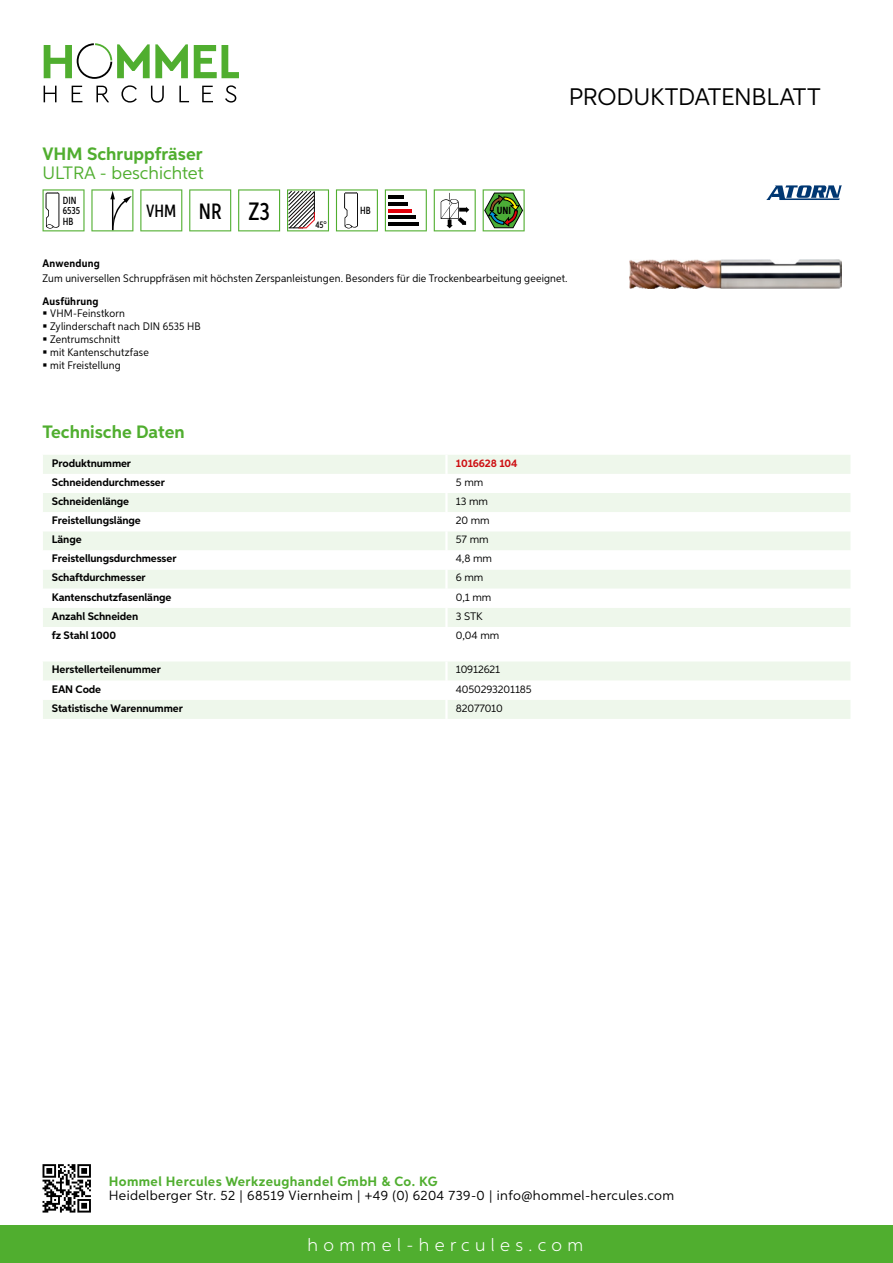
<style>
.page{position:relative;width:893px;height:1263px;background:#fff}
.page>*{position:absolute;margin:0;border:0;box-sizing:border-box;transform-origin:0 0}
.t1{font:24px "Aspira";letter-spacing:-.01em;color:#000}
.t2{font:700 18px "Aspira";color:#50ae2f}
.t3{font:300 18px "Aspira";letter-spacing:.3em;color:#fff}
.t4{font:18px "Aspira";color:#50ae2f}
.t5{font:500 17.85px "Aspira XX Nar";color:#000}
.t6{font:13.5px "Aspira";letter-spacing:.03em;color:#000}
.t7{font:700 13.5px "Aspira";letter-spacing:.03em;color:#50ae2f}
.t8{font:700 10.95px "Aspira";letter-spacing:-.01em;color:#000}
.t9{font:10.95px/12.8px "Aspira Nar";letter-spacing:.015em;color:#000}
.t10{font:10.95px "Aspira";letter-spacing:-.01em;color:#000}
.t11{font:700 10.95px "Aspira Nar";letter-spacing:.02em;color:#000}
.t12{font:700 10.95px "Aspira";letter-spacing:-.01em;color:#cd1013}
.t13{font:500 10.35px/10.4px "Aspira XX Nar";color:#000}
.t14{font:700 10.35px "Aspira XX Nar";color:#000}
.t15{font:500 9.6px "Aspira XX Nar";color:#000}
.s1{font-size:22.2px}
.s2{font-size:25.2px}
</style>
<div class="page">
<div style="left:0;top:1226px;width:893px;height:37px;background:#50ae2f"></div>
<svg style="left:43px;top:1164px;width:48px;height:48px"></svg>
<svg style="left:194px;top:45px;width:45px;height:33px"></svg>
<svg style="left:44px;top:43px;width:144px;height:36px"></svg>
<svg style="left:44px;top:86px;width:13px;height:16px"></svg>
<svg style="left:72px;top:86px;width:10px;height:16px"></svg>
<svg style="left:96px;top:86px;width:13px;height:16px"></svg>
<svg style="left:121px;top:85px;width:16px;height:18px"></svg>
<svg style="left:151px;top:86px;width:13px;height:17px"></svg>
<svg style="left:179px;top:86px;width:10px;height:16px"></svg>
<svg style="left:202px;top:86px;width:11px;height:16px"></svg>
<svg style="left:225px;top:85px;width:11px;height:18px"></svg>
<div style="left:43px;top:455px;width:807px;height:19px;background:#eef7eb"></div>
<svg style="left:43px;top:493px;width:807px;height:134px;fill:#eef7eb"></svg>
<hr style="left:445px;top:455px;width:3px;height:19px;background:#fff">
<hr style="left:445px;top:493px;width:3px;height:19px;background:#fff">
<hr style="left:445px;top:512px;width:3px;height:19px;background:#fff">
<hr style="left:445px;top:531px;width:3px;height:19px;background:#fff">
<hr style="left:445px;top:550px;width:3px;height:20px;background:#fff">
<hr style="left:445px;top:570px;width:3px;height:19px;background:#fff">
<hr style="left:445px;top:589px;width:3px;height:19px;background:#fff">
<hr style="left:445px;top:608px;width:3px;height:19px;background:#fff">
<svg style="left:43px;top:662px;width:807px;height:57px"></svg>
<hr style="left:445px;top:700px;width:3px;height:19px;background:#fff">
<svg style="left:43px;top:189px;width:42px;height:42px"></svg>
<svg style="left:91px;top:189px;width:42px;height:42px"></svg>
<svg style="left:140px;top:189px;width:42px;height:42px"></svg>
<svg style="left:189px;top:189px;width:42px;height:42px"></svg>
<svg style="left:238px;top:189px;width:42px;height:42px"></svg>
<svg style="left:287px;top:189px;width:42px;height:42px"></svg>
<svg style="left:336px;top:189px;width:42px;height:42px"></svg>
<svg style="left:385px;top:189px;width:42px;height:42px"></svg>
<hr style="left:388px;top:196px;width:16px;height:3px;background:#000">
<hr style="left:388px;top:202px;width:20px;height:4px;background:#000">
<hr style="left:388px;top:209px;width:23px;height:3px;background:#e3000b">
<hr style="left:388px;top:216px;width:27px;height:3px;background:#000">
<hr style="left:388px;top:222px;width:31px;height:4px;background:#000">
<svg style="left:434px;top:189px;width:42px;height:42px"></svg>
<svg style="left:483px;top:189px;width:42px;height:42px"></svg>
<img style="left:629px;top:259px;width:213px;height:29px">
<svg style="left:766px;top:185px;width:76px;height:15px"></svg>
<h2 class="t2" style="left:43px;top:142px;width:162px">VHM Schruppfräser</h2>
<h2 class="t4" style="left:43px;top:162px;width:12px">ULTRA</h2>
<h2 class="t4" style="left:100px;top:162px;width:105px">- beschichtet</h2>
<p class="t13" style="left:63px;top:195px;width:19px">DIN<br>6535<br>HB</p>
<h3 class="t5" style="left:146px;top:200px;width:125px">VHM <span class="s1">NR</span> <span class="s2">Z3</span></h3>
<p class="t15" style="left:315px;top:219px;width:13px">45°</p>
<p class="t13" style="left:360px;top:205px;width:12px">HB</p>
<p class="t14" style="left:497px;top:205px;width:16px">UNI</p>
<h1 class="t1" style="left:569px;top:82px;width:253px">Produktdatenblatt</h1>
<p class="t11" style="left:43px;top:257px;width:59px">Anwendung</p>
<p class="t9" style="left:43px;top:272px;width:527px">Zum universellen Schruppfräsen mit höchsten Zerspanleistungen. Besonders für die Trockenbearbeitung geeignet.</p>
<p class="t11" style="left:43px;top:294px;width:58px">Ausführung</p>
<p class="t9" style="left:50px;top:307px;width:152px">VHM-Feinstkorn<br>Zylinderschaft nach DIN 6535 HB<br>Zentrumschnitt<br>mit Kantenschutzfase<br>mit Freistellung</p>
<h2 class="t2" style="left:43px;top:421px;width:144px">Technische Daten</h2>
<p class="t8" style="left:52px;top:456px;width:81px">Produktnummer</p>
<p class="t12" style="left:456px;top:456px;width:63px">1016628 104</p>
<p class="t8" style="left:52px;top:475px;width:115px">Schneidendurchmesser</p>
<p class="t10" style="left:456px;top:475px;width:29px">5 mm</p>
<p class="t8" style="left:52px;top:494px;width:79px">Schneidenlänge</p>
<p class="t10" style="left:456px;top:494px;width:34px">13 mm</p>
<p class="t8" style="left:52px;top:514px;width:90px">Freistellungslänge</p>
<p class="t10" style="left:456px;top:514px;width:35px">20 mm</p>
<p class="t8" style="left:52px;top:533px;width:31px">Länge</p>
<p class="t10" style="left:456px;top:533px;width:34px">57 mm</p>
<p class="t8" style="left:52px;top:552px;width:126px">Freistellungsdurchmesser</p>
<p class="t10" style="left:456px;top:552px;width:38px">4,8 mm</p>
<p class="t8" style="left:52px;top:571px;width:95px">Schaftdurchmesser</p>
<p class="t10" style="left:456px;top:571px;width:29px">6 mm</p>
<p class="t8" style="left:52px;top:590px;width:121px">Kantenschutzfasenlänge</p>
<p class="t10" style="left:456px;top:590px;width:37px">0,1 mm</p>
<p class="t8" style="left:52px;top:609px;width:88px">Anzahl Schneiden</p>
<p class="t10" style="left:456px;top:609px;width:22px">3 STK</p>
<p class="t8" style="left:52px;top:628px;width:66px">fz Stahl 1000</p>
<p class="t10" style="left:456px;top:628px;width:45px">0,04 mm</p>
<p class="t8" style="left:52px;top:663px;width:111px">Herstellerteilenummer</p>
<p class="t10" style="left:456px;top:663px;width:46px">10912621</p>
<p class="t8" style="left:52px;top:682px;width:51px">EAN Code</p>
<p class="t10" style="left:456px;top:682px;width:77px">4050293201185</p>
<p class="t8" style="left:52px;top:701px;width:132px">Statistische Warennummer</p>
<p class="t10" style="left:456px;top:701px;width:49px">82077010</p>
<p class="t7" style="left:109px;top:1172px;width:330px">Hommel Hercules Werkzeughandel GmbH &amp; Co. KG</p>
<p class="t6" style="left:109px;top:1187px;width:567px">Heidelberger Str. 52 | 68519 Viernheim | +49 (0) 6204 739-0 | info@hommel-hercules.com</p>
<h2 class="t3" style="left:307px;top:1234px;width:277px">hommel-hercules.com</h2>
</div>
